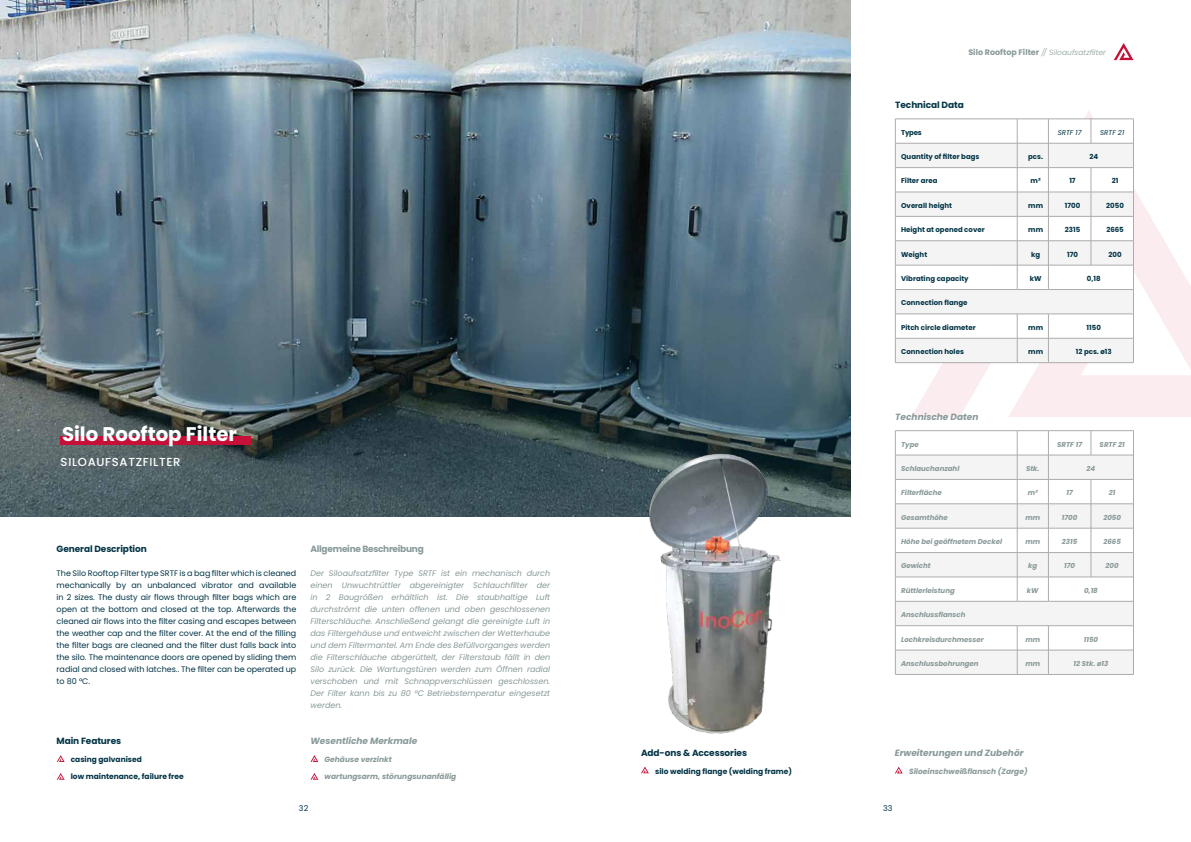
<style>
.page{position:relative;width:1191px;height:842px;background:#fff}
.page>*{position:absolute;margin:0;border:0;box-sizing:border-box;transform-origin:0 0}
.t1{font:700 19.7px "Poppins";color:#fff}
.t2{font:500 11.6px "Poppins";letter-spacing:.06em;color:#fff}
.t3{font:700 9px "Poppins";letter-spacing:-.01em;color:#033547}
.t4{font:italic 700 9px "Poppins";color:#899999}
.t5{font:700 9px "Poppins";letter-spacing:-.03em;color:#899999}
.t6{font:italic 8px/12px "Poppins";color:#899999;text-align:justify}
.t7{font:8px/12px "Poppins";color:#033547;text-align:justify}
.t8{font:700 7.5px "Poppins";color:#033547}
.t9{font:italic 700 7.5px "Poppins";color:#899999}
.t10{font:italic 300 7.5px "Poppins";letter-spacing:.01em;color:#899999}
.t11{font:italic 700 7px "Poppins";color:#899999}
.t12{font:700 7px "Poppins";color:#033547}
.t13{font:italic 7px "Poppins";color:#033547}
.s1{font-weight:700;font-style:normal;font-size:8px}
</style>
<div class="page">
<svg style="left:911px;top:111px;width:280px;height:306px"></svg>
<img style="left:0;top:0;width:587px;height:517px">
<div style="left:61px;top:437px;width:190px;height:8px;background:#c61037"></div>
<svg style="left:310px;top:755px;width:8px;height:7px"></svg>
<svg style="left:310px;top:773px;width:8px;height:7px"></svg>
<svg style="left:57px;top:755px;width:8px;height:7px"></svg>
<svg style="left:57px;top:773px;width:8px;height:7px"></svg>
<img style="left:587px;top:0;width:263px;height:517px">
<svg style="left:1114px;top:43px;width:19px;height:17px"></svg>
<svg style="left:641px;top:766px;width:8px;height:7px"></svg>
<svg style="left:895px;top:767px;width:7px;height:6px"></svg>
<img style="left:586px;top:429px;width:250px;height:305px">
<svg style="left:895px;top:119px;width:239px;height:244px"></svg>
<hr style="left:895px;top:362px;width:122px;height:1px;background:#acacac">
<hr style="left:1017px;top:362px;width:31px;height:1px;background:#acacac">
<hr style="left:1048px;top:362px;width:43px;height:1px;background:#acacac">
<hr style="left:1091px;top:362px;width:42px;height:1px;background:#acacac">
<hr style="left:895px;top:430px;width:122px;height:1px;background:#acacac">
<hr style="left:1017px;top:430px;width:31px;height:1px;background:#acacac">
<hr style="left:1048px;top:430px;width:43px;height:1px;background:#acacac">
<hr style="left:1091px;top:430px;width:42px;height:1px;background:#acacac">
<svg style="left:895px;top:431px;width:239px;height:243px"></svg>
<hr style="left:895px;top:674px;width:122px;height:1px;background:#acacac">
<hr style="left:1017px;top:674px;width:31px;height:1px;background:#acacac">
<hr style="left:1048px;top:674px;width:43px;height:1px;background:#acacac">
<hr style="left:1091px;top:674px;width:42px;height:1px;background:#acacac">
<p class="t10" style="left:968px;top:48px;width:139px"><span class="s1">Silo Rooftop Filter</span> // Siloaufsatzfilter</p>
<p class="t3" style="left:895px;top:100px;width:70px">Technical Data</p>
<p class="t12" style="left:901px;top:128px;width:22px">Types</p>
<p class="t13" style="left:1057px;top:128px;width:25px">SRTF 17</p>
<p class="t13" style="left:1100px;top:128px;width:25px">SRTF 21</p>
<p class="t12" style="left:901px;top:153px;width:80px">Quantity of filter bags</p>
<p class="t12" style="left:1028px;top:153px;width:16px">pcs.</p>
<p class="t12" style="left:1089px;top:153px;width:10px">24</p>
<p class="t12" style="left:901px;top:177px;width:38px">Filter area</p>
<p class="t12" style="left:1030px;top:177px;width:12px">m²</p>
<p class="t12" style="left:1069px;top:177px;width:8px">17</p>
<p class="t12" style="left:1111px;top:177px;width:8px">21</p>
<p class="t12" style="left:901px;top:201px;width:52px">Overall height</p>
<p class="t12" style="left:1028px;top:201px;width:16px">mm</p>
<p class="t12" style="left:1064px;top:201px;width:17px">1700</p>
<p class="t12" style="left:1106px;top:201px;width:19px">2050</p>
<p class="t12" style="left:901px;top:226px;width:85px">Height at opened cover</p>
<p class="t12" style="left:1028px;top:226px;width:16px">mm</p>
<p class="t12" style="left:1064px;top:226px;width:17px">2315</p>
<p class="t12" style="left:1106px;top:226px;width:19px">2665</p>
<p class="t12" style="left:901px;top:250px;width:28px">Weight</p>
<p class="t12" style="left:1031px;top:250px;width:11px">kg</p>
<p class="t12" style="left:1067px;top:250px;width:12px">170</p>
<p class="t12" style="left:1108px;top:250px;width:15px">200</p>
<p class="t12" style="left:901px;top:274px;width:69px">Vibrating capacity</p>
<p class="t12" style="left:1029px;top:274px;width:13px">kW</p>
<p class="t12" style="left:1087px;top:274px;width:15px">0,18</p>
<p class="t12" style="left:901px;top:299px;width:68px">Connection flange</p>
<p class="t12" style="left:901px;top:323px;width:76px">Pitch circle diameter</p>
<p class="t12" style="left:1028px;top:323px;width:16px">mm</p>
<p class="t12" style="left:1086px;top:323px;width:16px">1150</p>
<p class="t12" style="left:901px;top:348px;width:64px">Connection holes</p>
<p class="t12" style="left:1028px;top:348px;width:16px">mm</p>
<p class="t12" style="left:1076px;top:348px;width:37px">12 pcs. ø13</p>
<h1 class="t1" style="left:62px;top:423px;width:176px">Silo Rooftop Filter</h1>
<h2 class="t2" style="left:61px;top:455px;width:121px">SILOAUFSATZFILTER</h2>
<p class="t3" style="left:57px;top:544px;width:92px">General Description</p>
<p class="t7" style="left:57px;top:567px;width:241px">The Silo Rooftop Filter type SRTF is a bag filter which is cleaned mechanically by an unbalanced vibrator and available in 2 sizes. The dusty air flows through filter bags which are open at the bottom and closed at the top. Afterwards the cleaned air flows into the filter casing and escapes between the weather cap and the filter cover. At the end of the filling the filter bags are cleaned and the filter dust falls back into the silo. The maintenance doors are opened by sliding them radial and closed with latches.. The filter can be operated up to 80 °C.</p>
<p class="t3" style="left:57px;top:736px;width:66px">Main Features</p>
<p class="t8" style="left:71px;top:755px;width:73px">casing galvanised</p>
<p class="t8" style="left:71px;top:772px;width:114px">low maintenance, failure free</p>
<p class="t5" style="left:310px;top:544px;width:115px">Allgemeine Beschreibung</p>
<p class="t6" style="left:310px;top:567px;width:241px">Der Siloaufsatzfilter Type SRTF ist ein mechanisch durch einen Unwuchtrüttler abgereinigter Schlauchfilter der in 2 Baugrößen erhältlich ist. Die staubhaltige Luft durchströmt die unten offenen und oben geschlossenen Filterschläuche. Anschließend gelangt die gereinigte Luft in das Filtergehäuse und entweicht zwischen der Wetterhaube und dem Filtermantel. Am Ende des Befüllvorganges werden die Filterschläuche abgerüttelt, der Filterstaub fällt in den Silo zurück. Die Wartungstüren werden zum Öffnen radial verschoben und mit Schnappverschlüssen geschlossen.<br>Der Filter kann bis zu 80 °C Betriebstemperatur eingesetzt werden.</p>
<p class="t4" style="left:310px;top:736px;width:108px">Wesentliche Merkmale</p>
<p class="t9" style="left:324px;top:755px;width:69px">Gehäuse verzinkt</p>
<p class="t9" style="left:324px;top:772px;width:133px">wartungsarm, störungsunanfällig</p>
<p class="t3" style="left:641px;top:748px;width:108px">Add-ons &amp; Accessories</p>
<p class="t8" style="left:655px;top:767px;width:138px">silo welding flange (welding frame)</p>
<p class="t4" style="left:895px;top:412px;width:85px">Technische Daten</p>
<p class="t11" style="left:901px;top:440px;width:19px">Type</p>
<p class="t11" style="left:1057px;top:440px;width:26px">SRTF 17</p>
<p class="t11" style="left:1099px;top:440px;width:27px">SRTF 21</p>
<p class="t11" style="left:901px;top:464px;width:60px">Schlauchanzahl</p>
<p class="t11" style="left:1026px;top:464px;width:15px">Stk.</p>
<p class="t11" style="left:1086px;top:464px;width:10px">24</p>
<p class="t11" style="left:901px;top:489px;width:42px">Filterfläche</p>
<p class="t11" style="left:1027px;top:489px;width:12px">m²</p>
<p class="t11" style="left:1066px;top:489px;width:8px">17</p>
<p class="t11" style="left:1109px;top:489px;width:8px">21</p>
<p class="t11" style="left:901px;top:513px;width:48px">Gesamthöhe</p>
<p class="t11" style="left:1025px;top:513px;width:16px">mm</p>
<p class="t11" style="left:1062px;top:513px;width:17px">1700</p>
<p class="t11" style="left:1103px;top:513px;width:19px">2050</p>
<p class="t11" style="left:901px;top:537px;width:103px">Höhe bei geöffnetem Deckel</p>
<p class="t11" style="left:1025px;top:537px;width:16px">mm</p>
<p class="t11" style="left:1062px;top:537px;width:17px">2315</p>
<p class="t11" style="left:1103px;top:537px;width:19px">2665</p>
<p class="t11" style="left:901px;top:562px;width:31px">Gewicht</p>
<p class="t11" style="left:1028px;top:562px;width:11px">kg</p>
<p class="t11" style="left:1064px;top:562px;width:12px">170</p>
<p class="t11" style="left:1105px;top:562px;width:15px">200</p>
<p class="t11" style="left:901px;top:586px;width:55px">Rüttlerleistung</p>
<p class="t11" style="left:1027px;top:586px;width:13px">kW</p>
<p class="t11" style="left:1084px;top:586px;width:15px">0,18</p>
<p class="t11" style="left:901px;top:611px;width:66px">Anschlussflansch</p>
<p class="t11" style="left:901px;top:635px;width:84px">Lochkreisdurchmesser</p>
<p class="t11" style="left:1025px;top:635px;width:16px">mm</p>
<p class="t11" style="left:1083px;top:635px;width:16px">1150</p>
<p class="t11" style="left:901px;top:659px;width:79px">Anschlussbohrungen</p>
<p class="t11" style="left:1025px;top:659px;width:16px">mm</p>
<p class="t11" style="left:1073px;top:659px;width:36px">12 Stk. ø13</p>
<p class="t4" style="left:895px;top:748px;width:130px">Erweiterungen und Zubehör</p>
<p class="t9" style="left:909px;top:767px;width:120px">Siloeinschweißflansch (Zarge)</p>
<p class="t7" style="left:299px;top:802px;width:11px">32</p>
<p class="t7" style="left:883px;top:802px;width:11px">33</p>
</div>
